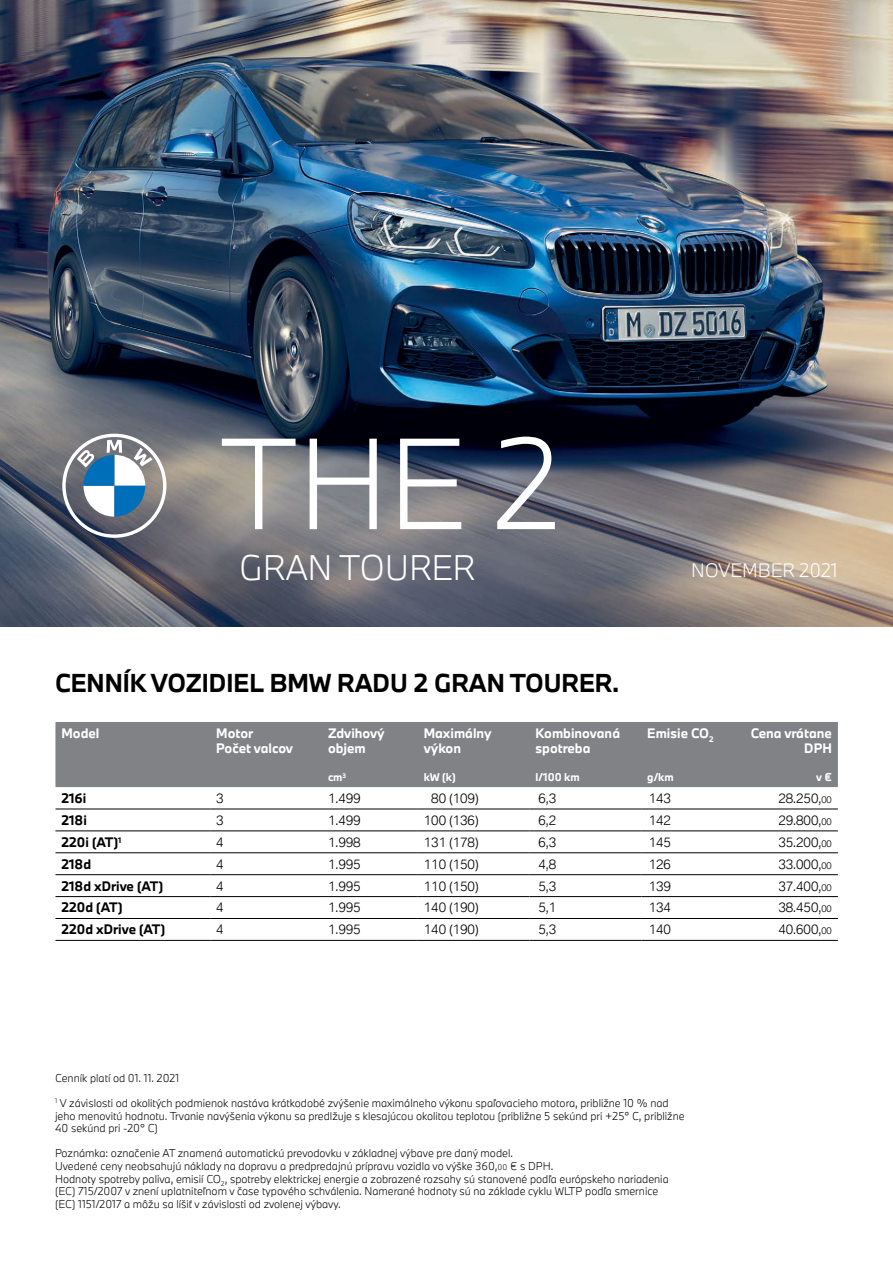
<style>
.page{position:relative;width:893px;height:1263px;background:#fff}
.page>*{position:absolute;margin:0;border:0;box-sizing:border-box;transform-origin:0 0}
.t1{font:300 120px "BMW Type Next Latin";color:#fff}
.t2{font:300 33px "BMW Type Next Latin";letter-spacing:-.01em;color:#fff}
.t3{font:700 24px "BMW Type Next Latin";color:#000}
.t4{font:300 18px "BMW Type Next Latin";color:#fff}
.t5{font:300 12.75px "BMW Type Global Pro";color:#000}
.t6{font:700 12.75px/15.3px "BMW Type Next Latin";color:#fff}
.t7{font:700 12.75px "BMW Type Next Latin";color:#000}
.t8{font:300 10.5px/12.6px "BMW Type Next Latin";color:#000}
.t9{font:700 10.5px "BMW Type Next Latin";color:#fff}
.s1{font-size:9px}
.s2{font-size:7.5px}
</style>
<div class="page">
<img style="left:0;top:0;width:893px;height:626px">
<svg style="left:62px;top:434px;width:104px;height:104px"></svg>
<div style="left:55px;top:722px;width:783px;height:65px;background:#808285"></div>
<hr style="left:55px;top:809px;width:155px;height:1px;background:#000">
<hr style="left:210px;top:809px;width:112px;height:1px;background:#000">
<hr style="left:322px;top:809px;width:96px;height:1px;background:#000">
<hr style="left:418px;top:809px;width:111px;height:1px;background:#000">
<hr style="left:529px;top:809px;width:112px;height:1px;background:#000">
<hr style="left:641px;top:809px;width:81px;height:1px;background:#000">
<hr style="left:722px;top:809px;width:116px;height:1px;background:#000">
<hr style="left:55px;top:830px;width:155px;height:1px;background:#000">
<hr style="left:210px;top:830px;width:112px;height:1px;background:#000">
<hr style="left:322px;top:830px;width:96px;height:1px;background:#000">
<hr style="left:418px;top:830px;width:111px;height:1px;background:#000">
<hr style="left:529px;top:830px;width:112px;height:1px;background:#000">
<hr style="left:641px;top:830px;width:81px;height:1px;background:#000">
<hr style="left:722px;top:830px;width:116px;height:1px;background:#000">
<hr style="left:55px;top:852px;width:155px;height:1px;background:#000">
<hr style="left:210px;top:852px;width:112px;height:1px;background:#000">
<hr style="left:322px;top:852px;width:96px;height:1px;background:#000">
<hr style="left:418px;top:852px;width:111px;height:1px;background:#000">
<hr style="left:529px;top:852px;width:112px;height:1px;background:#000">
<hr style="left:641px;top:852px;width:81px;height:1px;background:#000">
<hr style="left:722px;top:852px;width:116px;height:1px;background:#000">
<hr style="left:55px;top:874px;width:155px;height:1px;background:#000">
<hr style="left:210px;top:874px;width:112px;height:1px;background:#000">
<hr style="left:322px;top:874px;width:96px;height:1px;background:#000">
<hr style="left:418px;top:874px;width:111px;height:1px;background:#000">
<hr style="left:529px;top:874px;width:112px;height:1px;background:#000">
<hr style="left:641px;top:874px;width:81px;height:1px;background:#000">
<hr style="left:722px;top:874px;width:116px;height:1px;background:#000">
<hr style="left:55px;top:896px;width:155px;height:1px;background:#000">
<hr style="left:210px;top:896px;width:112px;height:1px;background:#000">
<hr style="left:322px;top:896px;width:96px;height:1px;background:#000">
<hr style="left:418px;top:896px;width:111px;height:1px;background:#000">
<hr style="left:529px;top:896px;width:112px;height:1px;background:#000">
<hr style="left:641px;top:896px;width:81px;height:1px;background:#000">
<hr style="left:722px;top:896px;width:116px;height:1px;background:#000">
<hr style="left:55px;top:918px;width:155px;height:1px;background:#000">
<hr style="left:210px;top:918px;width:112px;height:1px;background:#000">
<hr style="left:322px;top:918px;width:96px;height:1px;background:#000">
<hr style="left:418px;top:918px;width:111px;height:1px;background:#000">
<hr style="left:529px;top:918px;width:112px;height:1px;background:#000">
<hr style="left:641px;top:918px;width:81px;height:1px;background:#000">
<hr style="left:722px;top:918px;width:116px;height:1px;background:#000">
<hr style="left:55px;top:940px;width:155px;height:1px;background:#000">
<hr style="left:210px;top:940px;width:112px;height:1px;background:#000">
<hr style="left:322px;top:940px;width:96px;height:1px;background:#000">
<hr style="left:418px;top:940px;width:111px;height:1px;background:#000">
<hr style="left:529px;top:940px;width:112px;height:1px;background:#000">
<hr style="left:641px;top:940px;width:81px;height:1px;background:#000">
<hr style="left:722px;top:940px;width:116px;height:1px;background:#000">
<h1 class="t1" style="left:219px;top:402px;width:343px">THE 2</h1>
<h2 class="t2" style="left:239px;top:545px;width:238px">GRAN TOURER</h2>
<h3 class="t4" style="left:691px;top:557px;width:148px">NOVEMBER 2021</h3>
<h3 class="t3" style="left:55px;top:666px;width:566px">CENNÍK VOZIDIEL BMW RADU 2 GRAN TOURER.</h3>
<p class="t6" style="left:61px;top:725px;width:39px">Model</p>
<p class="t6" style="left:216px;top:725px;width:78px">Motor<br>Počet valcov</p>
<p class="t6" style="left:328px;top:725px;width:58px">Zdvihový objem</p>
<p class="t9" style="left:328px;top:770px;width:20px">cm<sup>3</sup></p>
<p class="t6" style="left:424px;top:725px;width:69px">Maximálny výkon</p>
<p class="t9" style="left:424px;top:770px;width:33px">kW (k)</p>
<p class="t6" style="left:535px;top:725px;width:86px">Kombinovaná spotreba</p>
<p class="t9" style="left:535px;top:770px;width:46px">l/100 km</p>
<p class="t6" style="left:647px;top:725px;width:68px">Emisie CO<sub>2</sub></p>
<p class="t9" style="left:647px;top:770px;width:28px">g/km</p>
<p class="t6" style="left:751px;top:725px;width:83px;text-align:right">Cena vrátane<br>DPH</p>
<p class="t9" style="left:816px;top:770px;width:17px">v €</p>
<p class="t7" style="left:61px;top:789px;width:27px">216i</p>
<p class="t5" style="left:216px;top:789px;width:9px">3</p>
<p class="t5" style="left:328px;top:789px;width:34px">1.499</p>
<p class="t5" style="left:431px;top:789px;width:49px">80 (109)</p>
<p class="t5" style="left:538px;top:789px;width:19px">6,3</p>
<p class="t5" style="left:649px;top:789px;width:24px">143</p>
<p class="t5" style="left:778px;top:789px;width:55px">28.250,<span class="s1">00</span></p>
<p class="t7" style="left:61px;top:811px;width:27px">218i</p>
<p class="t5" style="left:216px;top:811px;width:9px">3</p>
<p class="t5" style="left:328px;top:811px;width:34px">1.499</p>
<p class="t5" style="left:424px;top:811px;width:56px">100 (136)</p>
<p class="t5" style="left:538px;top:811px;width:19px">6,2</p>
<p class="t5" style="left:649px;top:811px;width:24px">142</p>
<p class="t5" style="left:778px;top:811px;width:55px">29.800,<span class="s1">00</span></p>
<p class="t7" style="left:61px;top:833px;width:61px">220i (AT)<sup>1</sup></p>
<p class="t5" style="left:216px;top:833px;width:9px">4</p>
<p class="t5" style="left:328px;top:833px;width:34px">1.998</p>
<p class="t5" style="left:424px;top:833px;width:56px">131 (178)</p>
<p class="t5" style="left:538px;top:833px;width:19px">6,3</p>
<p class="t5" style="left:649px;top:833px;width:24px">145</p>
<p class="t5" style="left:778px;top:833px;width:55px">35.200,<span class="s1">00</span></p>
<p class="t7" style="left:61px;top:855px;width:31px">218d</p>
<p class="t5" style="left:216px;top:855px;width:9px">4</p>
<p class="t5" style="left:328px;top:855px;width:34px">1.995</p>
<p class="t5" style="left:424px;top:855px;width:56px">110 (150)</p>
<p class="t5" style="left:538px;top:855px;width:19px">4,8</p>
<p class="t5" style="left:649px;top:855px;width:24px">126</p>
<p class="t5" style="left:778px;top:855px;width:55px">33.000,<span class="s1">00</span></p>
<p class="t7" style="left:61px;top:877px;width:103px">218d xDrive (AT)</p>
<p class="t5" style="left:216px;top:877px;width:9px">4</p>
<p class="t5" style="left:328px;top:877px;width:34px">1.995</p>
<p class="t5" style="left:424px;top:877px;width:56px">110 (150)</p>
<p class="t5" style="left:538px;top:877px;width:19px">5,3</p>
<p class="t5" style="left:649px;top:877px;width:24px">139</p>
<p class="t5" style="left:778px;top:877px;width:55px">37.400,<span class="s1">00</span></p>
<p class="t7" style="left:61px;top:899px;width:63px">220d (AT)</p>
<p class="t5" style="left:216px;top:899px;width:9px">4</p>
<p class="t5" style="left:328px;top:899px;width:34px">1.995</p>
<p class="t5" style="left:424px;top:899px;width:56px">140 (190)</p>
<p class="t5" style="left:538px;top:899px;width:19px">5,1</p>
<p class="t5" style="left:649px;top:899px;width:24px">134</p>
<p class="t5" style="left:778px;top:899px;width:55px">38.450,<span class="s1">00</span></p>
<p class="t7" style="left:61px;top:921px;width:105px">220d xDrive (AT)</p>
<p class="t5" style="left:216px;top:920px;width:9px">4</p>
<p class="t5" style="left:328px;top:920px;width:34px">1.995</p>
<p class="t5" style="left:424px;top:920px;width:56px">140 (190)</p>
<p class="t5" style="left:538px;top:920px;width:19px">5,3</p>
<p class="t5" style="left:649px;top:920px;width:24px">140</p>
<p class="t5" style="left:778px;top:920px;width:55px">40.600,<span class="s1">00</span></p>
<p class="t8" style="left:55px;top:1071px;width:126px">Cenník platí od 01. 11. 2021</p>
<p class="t8" style="left:55px;top:1096px;width:631px"><sup>1</sup> V závislosti od okolitých podmienok nastáva krátkodobé zvýšenie maximálneho výkonu spaľovacieho motora, približne 10 % nad jeho menovitú hodnotu. Trvanie navýšenia výkonu sa predlžuje s klesajúcou okolitou teplotou (približne 5 sekúnd pri +25° C, približne<br>40 sekúnd pri -20° C)</p>
<p class="t8" style="left:55px;top:1147px;width:615px">Poznámka: označenie AT znamená automatickú prevodovku v základnej výbave pre daný model.<br>Uvedené ceny neobsahujú náklady na dopravu a predpredajnú prípravu vozidla vo výške 360,<span class="s2">00</span> € s DPH.<br>Hodnoty spotreby paliva, emisií CO<sub>2</sub>, spotreby elektrickej energie a zobrazené rozsahy sú stanovené podľa európskeho nariadenia (EC) 715/2007 v znení uplatniteľnom v čase typového schválenia. Namerané hodnoty sú na základe cyklu WLTP podľa smernice (EC) 1151/2017 a môžu sa líšiť v závislosti od zvolenej výbavy.</p>
</div>
